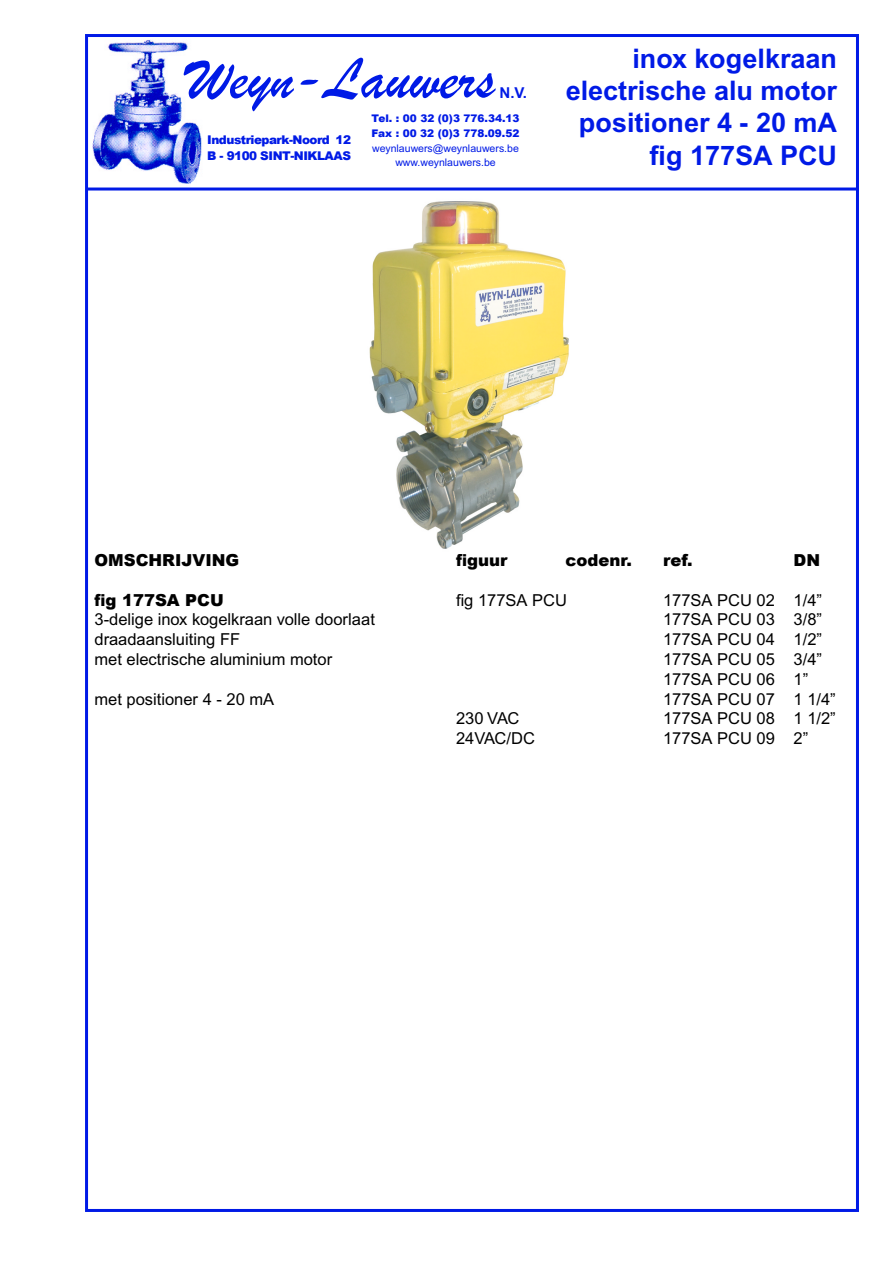
<style>
.page{position:relative;width:893px;height:1263px;background:#fff}
.page>*{position:absolute;margin:0;border:0;box-sizing:border-box;transform-origin:0 0}
.t1{font:61.5px "Brush Script";color:#001ae6}
.t2{font:700 27px/32.4px "Arial";color:#001ae6;text-align:right}
.t3{font:16.5px/19.8px "Arial";color:#000}
.t4{font:900 16.5px "Arial";color:#000}
.t5{font:700 15px "Arial";color:#001ae6}
.t6{font:900 12px/16.5px "Arial";letter-spacing:-.04em;color:#001ae6}
.t7{font:900 10.5px/15px "Arial";color:#001ae6;text-align:justify}
.t8{font:10.5px "Arial";letter-spacing:.005em;color:#001ae6}
.s1{font-weight:400}
</style>
<div class="page">
<img style="left:369px;top:201px;width:200px;height:348px">
<img style="left:89px;top:39px;width:117px;height:149px">
<hr style="left:88px;top:188px;width:771px;height:2px;background:#001ae6">
<p class="t1" style="left:186px;top:41px;width:310px">Weyn-Lauwers</p>
<p class="t5" style="left:499px;top:84px;width:29px">N.V.</p>
<p class="t6" style="left:207px;top:131px;width:145px">Industriepark-Noord 12<br>B - 9100 SINT-NIKLAAS</p>
<p class="t7" style="left:371px;top:111px;width:150px">Tel. : 00 32 (0)3 776.34.13<br>Fax : 00 32 (0)3 778.09.52 <span class="s1">weynlauwers@weynlauwers.be</span></p>
<p class="t8" style="left:395px;top:156px;width:102px">www.weynlauwers.be</p>
<p class="t2" style="left:566px;top:42px;width:273px">inox kogelkraan electrische alu motor positioner 4 - 20 mA fig 177SA PCU</p>
<p class="t4" style="left:94px;top:548px;width:146px">OMSCHRIJVING</p>
<p class="t4" style="left:456px;top:548px;width:53px">figuur</p>
<p class="t4" style="left:566px;top:548px;width:68px">codenr.</p>
<p class="t4" style="left:663px;top:548px;width:31px">ref.</p>
<p class="t4" style="left:794px;top:548px;width:28px">DN</p>
<p class="t4" style="left:94px;top:588px;width:131px">fig 177SA PCU</p>
<p class="t3" style="left:456px;top:590px;width:112px">fig 177SA PCU</p>
<p class="t3" style="left:663px;top:590px;width:160px">177SA PCU 02 1/4”</p>
<p class="t3" style="left:94px;top:610px;width:282px">3-delige inox kogelkraan volle doorlaat</p>
<p class="t3" style="left:663px;top:610px;width:160px">177SA PCU 03 3/8”</p>
<p class="t3" style="left:94px;top:629px;width:147px">draadaansluiting FF</p>
<p class="t3" style="left:663px;top:629px;width:160px">177SA PCU 04 1/2”</p>
<p class="t3" style="left:94px;top:649px;width:239px">met electrische aluminium motor</p>
<p class="t3" style="left:663px;top:649px;width:160px">177SA PCU 05 3/4”<br>177SA PCU 06 1”</p>
<p class="t3" style="left:94px;top:689px;width:181px">met positioner 4 - 20 mA</p>
<p class="t3" style="left:663px;top:689px;width:174px">177SA PCU 07 1 1/4”</p>
<p class="t3" style="left:456px;top:709px;width:65px">230 VAC</p>
<p class="t3" style="left:663px;top:709px;width:174px">177SA PCU 08 1 1/2”</p>
<p class="t3" style="left:456px;top:728px;width:80px">24VAC/DC</p>
<p class="t3" style="left:663px;top:728px;width:147px">177SA PCU 09 2”</p>
</div>
